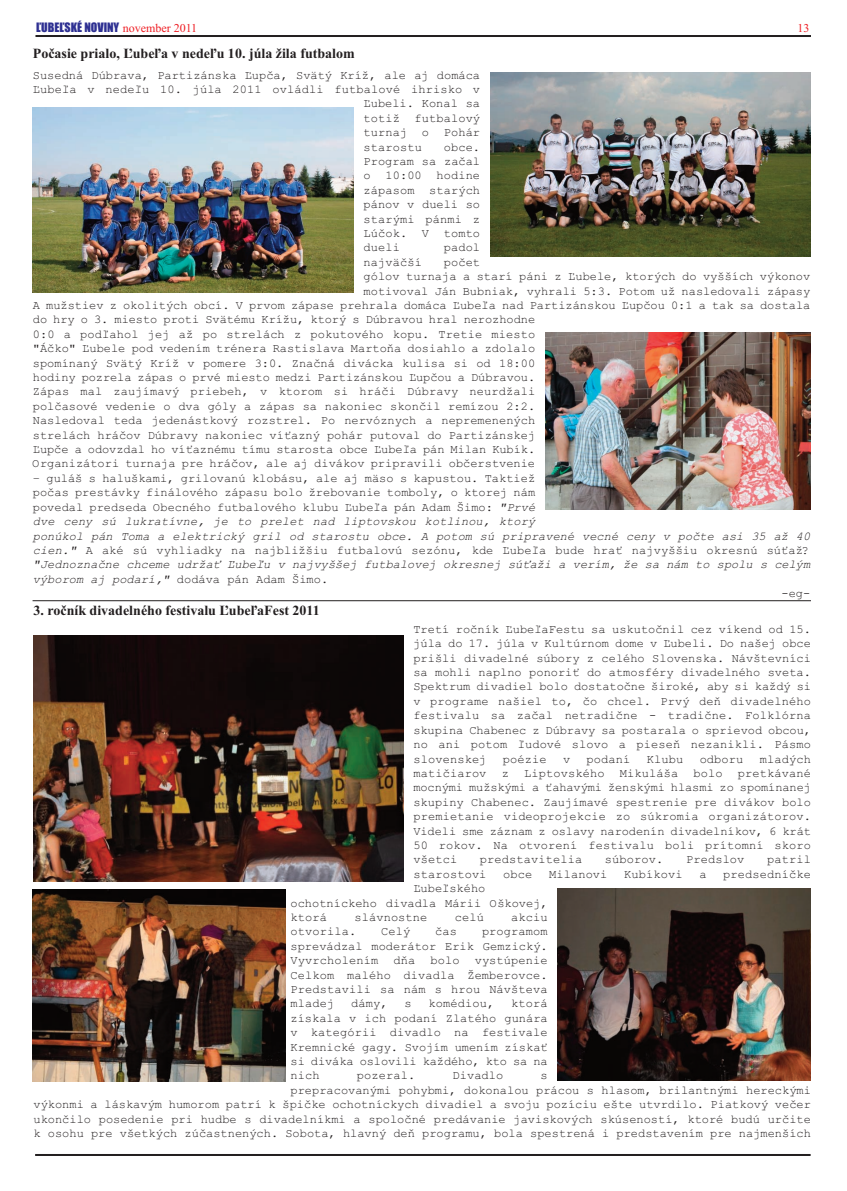
<style>
.page{position:relative;width:847px;height:1191px;background:#fff}
.page>*{position:absolute;margin:0;border:0;box-sizing:border-box;transform-origin:0 0}
.t1{font:700 14px "Times New Roman";color:#231f20}
.t2{font:12px/14.4px "Courier New";color:#231f20;text-align:justify}
.t3{font:italic 12px "Courier New";color:#231f20}
.t4{font:12px "Impact";color:#2e3092}
.t5{font:12px "Times New Roman";color:#ee1d23}
.s1{font-family:"Times New Roman";color:#ee1d23}
.s2{font-style:italic}
</style>
<div class="page">
<hr style="left:35px;top:35px;width:776px;height:2px;background:#231f20">
<hr style="left:35px;top:1154px;width:775px;height:2px;background:#231f20">
<img style="left:33px;top:108px;width:321px;height:184px">
<img style="left:490px;top:73px;width:321px;height:183px">
<img style="left:545px;top:333px;width:266px;height:176px">
<img style="left:33px;top:635px;width:370px;height:246px">
<hr style="left:33px;top:600px;width:778px;height:1px;background:#231f20">
<img style="left:558px;top:888px;width:253px;height:192px">
<img style="left:32px;top:889px;width:254px;height:192px">
<p class="t4" style="left:36px;top:21px;width:163px">ĽUBEĽSKÉ NOVINY <span class="s1">november 2011</span></p>
<p class="t5" style="left:797px;top:21px;width:13px">13</p>
<p class="t1" style="left:33px;top:45px;width:323px">Počasie prialo, Ľubeľa v nedeľu 10. júla žila futbalom</p>
<p class="t2" style="left:33px;top:67px;width:449px">Susedná Dúbrava, Partizánska Ľupča, Svätý Kríž, ale aj domáca</p>
<p class="t2" style="left:33px;top:82px;width:449px">Ľubeľa v nedeľu 10. júla 2011 ovládli futbalové ihrisko v</p>
<p class="t2" style="left:364px;top:96px;width:118px">Ľubeli. Konal sa</p>
<p class="t2" style="left:364px;top:110px;width:118px">totiž futbalový</p>
<p class="t2" style="left:364px;top:125px;width:118px">turnaj o Pohár</p>
<p class="t2" style="left:364px;top:139px;width:60px">starostu</p>
<p class="t2" style="left:364px;top:139px;width:118px;text-indent:80px">obce.<br>Program sa začal o 10:00 hodine zápasom starých pánov v dueli so starými pánmi z Lúčok. V tomto dueli</p>
<p class="t2" style="left:444px;top:240px;width:38px">padol</p>
<p class="t2" style="left:364px;top:254px;width:60px">najväčší</p>
<p class="t2" style="left:444px;top:254px;width:38px">počet</p>
<p class="t2" style="left:364px;top:269px;width:448px">gólov turnaja a starí páni z Ľubele, ktorých do vyšších výkonov</p>
<p class="t2" style="left:364px;top:283px;width:448px">motivoval Ján Bubniak, vyhrali 5:3. Potom už nasledovali zápasy</p>
<p class="t2" style="left:33px;top:298px;width:779px">A mužstiev z okolitých obcí. V prvom zápase prehrala domáca Ľubeľa nad Partizánskou Ľupčou 0:1 a tak sa dostala</p>
<p class="t2" style="left:33px;top:312px;width:504px">do hry o 3. miesto proti Svätému Krížu, ktorý s Dúbravou hral nerozhodne</p>
<p class="t2" style="left:33px;top:326px;width:504px">0:0 a podľahol jej až po strelách z pokutového kopu. Tretie miesto</p>
<p class="t2" style="left:33px;top:341px;width:504px">"Áčko" Ľubele pod vedením trénera Rastislava Martoňa dosiahlo a zdolalo</p>
<p class="t2" style="left:33px;top:355px;width:504px">spomínaný Svätý Kríž v pomere 3:0. Značná divácka kulisa si od 18:00</p>
<p class="t2" style="left:33px;top:370px;width:504px">hodiny pozrela zápas o prvé miesto medzi Partizánskou Ľupčou a Dúbravou.</p>
<p class="t2" style="left:33px;top:384px;width:504px">Zápas mal zaujímavý priebeh, v ktorom si hráči Dúbravy neurdžali</p>
<p class="t2" style="left:33px;top:398px;width:504px">polčasové vedenie o dva góly a zápas sa nakoniec skončil remízou 2:2.</p>
<p class="t2" style="left:33px;top:413px;width:504px">Nasledoval teda jedenástkový rozstrel. Po nervóznych a nepremenených</p>
<p class="t2" style="left:33px;top:427px;width:504px">strelách hráčov Dúbravy nakoniec víťazný pohár putoval do Partizánskej</p>
<p class="t2" style="left:33px;top:442px;width:504px">Ľupče a odovzdal ho víťaznému tímu starosta obce Ľubeľa pán Milan Kubík.</p>
<p class="t2" style="left:33px;top:456px;width:504px">Organizátori turnaja pre hráčov, ale aj divákov pripravili občerstvenie</p>
<p class="t2" style="left:33px;top:470px;width:504px">– guláš s haluškami, grilovanú klobásu, ale aj mäso s kapustou. Taktiež</p>
<p class="t2" style="left:33px;top:485px;width:504px">počas prestávky finálového zápasu bolo žrebovanie tomboly, o ktorej nám</p>
<p class="t2" style="left:33px;top:499px;width:504px">povedal predseda Obecného futbalového klubu Ľubeľa pán Adam Šimo: <span class="s2">"Prvé</span></p>
<p class="t3" style="left:33px;top:514px;width:504px">dve ceny sú lukratívne, je to prelet nad liptovskou kotlinou, ktorý</p>
<p class="t3" style="left:33px;top:528px;width:779px">ponúkol pán Toma a elektrický gril od starostu obce. A potom sú pripravené vecné ceny v počte asi 35 až 40</p>
<p class="t2" style="left:33px;top:542px;width:779px"><span class="s2">cien."</span> A aké sú vyhliadky na najbližšiu futbalovú sezónu, kde Ľubeľa bude hrať najvyššiu okresnú súťaž?</p>
<p class="t3" style="left:33px;top:557px;width:779px">"Jednoznačne chceme udržať Ľubeľu v najvyššej futbalovej okresnej súťaži a verím, že sa nám to spolu s celým</p>
<p class="t2" style="left:33px;top:571px;width:297px"><span class="s2">výborom aj podarí,"</span> dodáva pán Adam Šimo.</p>
<p class="t2" style="left:781px;top:586px;width:30px">-eg-</p>
<p class="t1" style="left:33px;top:602px;width:288px">3. ročník divadelného festivalu ĽubeľaFest 2011</p>
<p class="t2" style="left:413px;top:621px;width:399px">Tretí ročník ĽubeľaFestu sa uskutočnil cez víkend od 15. júla do 17. júla v Kultúrnom dome v Ľubeli. Do našej obce prišli divadelné súbory z celého Slovenska. Návštevníci sa mohli naplno ponoriť do atmosféry divadelného sveta.<br>Spektrum divadiel bolo dostatočne široké, aby si každý si v programe našiel to, čo chcel. Prvý deň divadelného festivalu sa začal netradične - tradične. Folklórna skupina Chabenec z Dúbravy sa postarala o sprievod obcou, no ani potom ľudové slovo a pieseň nezanikli. Pásmo slovenskej</p>
<p class="t2" style="left:503px;top:751px;width:45px">poézie</p>
<p class="t2" style="left:563px;top:751px;width:9px">v</p>
<p class="t2" style="left:586px;top:751px;width:45px">podaní</p>
<p class="t2" style="left:647px;top:751px;width:38px">Klubu</p>
<p class="t2" style="left:699px;top:751px;width:45px">odboru</p>
<p class="t2" style="left:760px;top:751px;width:53px">mladých</p>
<p class="t2" style="left:413px;top:765px;width:399px;text-indent:324px">pretkávané mocnými mužskými a ťahavými ženskými hlasmi zo spomínanej skupiny Chabenec. Zaujímavé spestrenie pre divákov bolo premietanie videoprojekcie zo súkromia organizátorov.<br>Videli sme záznam z oslavy narodenín divadelníkov, 6 krát 50 rokov. Na otvorení festivalu boli prítomní skoro všetci</p>
<p class="t2" style="left:413px;top:765px;width:75px">matičiarov</p>
<p class="t2" style="left:502px;top:765px;width:9px">z</p>
<p class="t2" style="left:524px;top:765px;width:82px">Liptovského</p>
<p class="t2" style="left:620px;top:765px;width:60px">Mikuláša</p>
<p class="t2" style="left:693px;top:765px;width:31px">bolo</p>
<p class="t2" style="left:480px;top:852px;width:104px">predstavitelia</p>
<p class="t2" style="left:605px;top:852px;width:60px">súborov.</p>
<p class="t2" style="left:686px;top:852px;width:60px">Predslov</p>
<p class="t2" style="left:767px;top:852px;width:45px">patril</p>
<p class="t2" style="left:413px;top:866px;width:75px">starostovi</p>
<p class="t2" style="left:503px;top:866px;width:31px">obce</p>
<p class="t2" style="left:549px;top:866px;width:60px">Milanovi</p>
<p class="t2" style="left:624px;top:866px;width:60px">Kubíkovi</p>
<p class="t2" style="left:699px;top:866px;width:9px">a</p>
<p class="t2" style="left:723px;top:866px;width:89px">predsedníčke</p>
<p class="t2" style="left:291px;top:880px;width:259px;text-align:left;text-indent:123px">Ľubeľského ochotníckeho divadla Márii Oškovej, ktorá</p>
<p class="t2" style="left:354px;top:909px;width:75px">slávnostne</p>
<p class="t2" style="left:455px;top:909px;width:31px">celú</p>
<p class="t2" style="left:511px;top:909px;width:38px">akciu</p>
<p class="t2" style="left:291px;top:924px;width:67px">otvorila.</p>
<p class="t2" style="left:381px;top:924px;width:31px">Celý</p>
<p class="t2" style="left:435px;top:924px;width:23px">čas</p>
<p class="t2" style="left:291px;top:924px;width:259px;text-indent:191px">programom sprevádzal moderátor Erik Gemzický.<br>Vyvrcholením</p>
<p class="t2" style="left:291px;top:952px;width:259px;text-indent:184px">vystúpenie Celkom malého divadla Žemberovce.<br>Predstavili sa nám s hrou Návšteva mladej</p>
<p class="t2" style="left:393px;top:952px;width:23px">dňa</p>
<p class="t2" style="left:430px;top:952px;width:31px">bolo</p>
<p class="t2" style="left:351px;top:996px;width:38px">dámy,</p>
<p class="t2" style="left:405px;top:996px;width:9px">s</p>
<p class="t2" style="left:429px;top:996px;width:67px">komédiou,</p>
<p class="t2" style="left:291px;top:996px;width:259px;text-indent:221px">ktorá získala v ich podaní Zlatého gunára v kategórii divadlo na festivale Kremnické gagy. Svojím umením získať si diváka oslovili každého, kto sa na nich</p>
<p class="t2" style="left:357px;top:1068px;width:60px">pozeral.</p>
<p class="t2" style="left:452px;top:1068px;width:53px">Divadlo</p>
<p class="t2" style="left:540px;top:1068px;width:9px">s</p>
<p class="t2" style="left:291px;top:1082px;width:522px">prepracovanými pohybmi, dokonalou prácou s hlasom, brilantnými hereckými</p>
<p class="t2" style="left:33px;top:1096px;width:779px">výkonmi a láskavým humorom patrí k špičke ochotníckych divadiel a svoju pozíciu ešte utvrdilo. Piatkový večer</p>
<p class="t2" style="left:33px;top:1111px;width:779px">ukončilo posedenie pri hudbe s divadelníkmi a spoločné predávanie javiskových skúseností, ktoré budú určite</p>
<p class="t2" style="left:33px;top:1125px;width:779px">k osohu pre všetkých zúčastnených. Sobota, hlavný deň programu, bola spestrená i predstavením pre najmenších</p>
</div>
